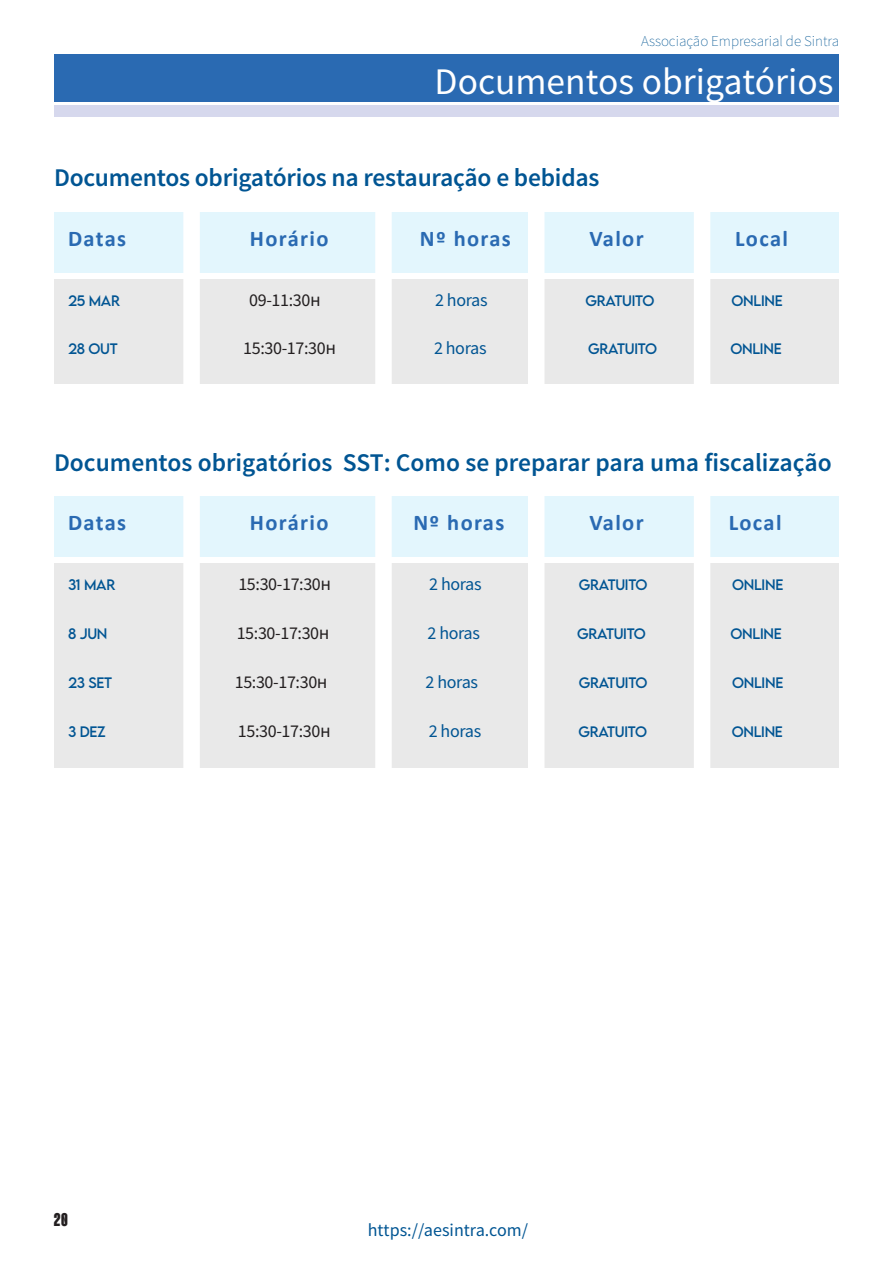
<style>
.page{position:relative;width:893px;height:1263px;background:#fff}
.page>*{position:absolute;margin:0;border:0;box-sizing:border-box;transform-origin:0 0}
.t1{font:37.5px "Source Sans Pro";color:#fff}
.t2{font:600 25.5px "Source Sans Pro";letter-spacing:-.01em;color:#015593}
.t3{font:700 22.5px "Calibri";letter-spacing:.06em;color:#2a6ab2}
.t4{font:18px "Source Sans Pro";letter-spacing:-.02em;color:#231f20}
.t5{font:18px "Source Sans Pro";letter-spacing:-.02em;color:#015593}
.t6{font:18px "Source Sans Pro";color:#015593}
.t7{font:700 condensed 18px "Coluna";color:#231f20}
.t8{font:200 15px "Source Sans Pro";color:#015593}
.t9{font:13.5px "LEMONMILK";letter-spacing:-.02em;color:#015593}
</style>
<div class="page">
<div style="left:54px;top:54px;width:785px;height:48px;background:#2a6ab2"></div>
<div style="left:54px;top:105px;width:785px;height:12px;background:#d6d8ed"></div>
<div style="left:54px;top:212px;width:785px;height:61px;background:#e3f6fd"></div>
<div style="left:54px;top:279px;width:785px;height:105px;background:#e9e9e9"></div>
<div style="left:54px;top:496px;width:785px;height:61px;background:#e3f6fd"></div>
<div style="left:54px;top:563px;width:785px;height:204px;background:#e9e9e9"></div>
<div style="left:183px;top:202px;width:17px;height:1007px;background:#fff"></div>
<div style="left:375px;top:202px;width:17px;height:1005px;background:#fff"></div>
<div style="left:528px;top:202px;width:16px;height:1007px;background:#fff"></div>
<div style="left:694px;top:183px;width:16px;height:591px;background:#fff"></div>
<p class="t8" style="left:641px;top:32px;width:200px">Associação Empresarial de Sintra</p>
<p class="t1" style="left:435px;top:58px;width:400px">Documentos obrigatórios</p>
<p class="t2" style="left:54px;top:162px;width:547px">Documentos obrigatórios na restauração e bebidas</p>
<p class="t3" style="left:68px;top:223px;width:60px">Datas</p>
<p class="t3" style="left:250px;top:223px;width:80px">Horário</p>
<p class="t3" style="left:420px;top:223px;width:92px">Nº horas</p>
<p class="t3" style="left:589px;top:223px;width:56px">Valor</p>
<p class="t3" style="left:735px;top:223px;width:54px">Local</p>
<p class="t9" style="left:68px;top:291px;width:32px">25 MAR</p>
<p class="t4" style="left:249px;top:288px;width:70px">09-11:30H</p>
<p class="t5" style="left:435px;top:288px;width:54px">2 horas</p>
<p class="t9" style="left:585px;top:291px;width:70px">GRATUITO</p>
<p class="t9" style="left:731px;top:291px;width:53px">ONLINE</p>
<p class="t9" style="left:68px;top:339px;width:31px">28 OUT</p>
<p class="t4" style="left:243px;top:336px;width:91px">15:30-17:30H</p>
<p class="t5" style="left:434px;top:336px;width:54px">2 horas</p>
<p class="t9" style="left:588px;top:339px;width:70px">GRATUITO</p>
<p class="t9" style="left:730px;top:339px;width:53px">ONLINE</p>
<p class="t2" style="left:54px;top:446px;width:779px">Documentos obrigatórios SST: Como se preparar para uma fiscalização</p>
<p class="t3" style="left:68px;top:507px;width:60px">Datas</p>
<p class="t3" style="left:250px;top:507px;width:80px">Horário</p>
<p class="t3" style="left:413px;top:507px;width:92px">Nº horas</p>
<p class="t3" style="left:589px;top:507px;width:56px">Valor</p>
<p class="t3" style="left:729px;top:507px;width:54px">Local</p>
<p class="t9" style="left:68px;top:575px;width:49px">31 MAR</p>
<p class="t4" style="left:238px;top:572px;width:91px">15:30-17:30H</p>
<p class="t5" style="left:429px;top:572px;width:54px">2 horas</p>
<p class="t9" style="left:579px;top:575px;width:70px">GRATUITO</p>
<p class="t9" style="left:732px;top:575px;width:53px">ONLINE</p>
<p class="t9" style="left:68px;top:625px;width:41px">8 JUN</p>
<p class="t4" style="left:237px;top:622px;width:91px">15:30-17:30H</p>
<p class="t5" style="left:427px;top:622px;width:54px">2 horas</p>
<p class="t9" style="left:577px;top:625px;width:70px">GRATUITO</p>
<p class="t9" style="left:730px;top:625px;width:53px">ONLINE</p>
<p class="t9" style="left:68px;top:674px;width:46px">23 SET</p>
<p class="t4" style="left:235px;top:671px;width:91px">15:30-17:30H</p>
<p class="t5" style="left:426px;top:671px;width:54px">2 horas</p>
<p class="t9" style="left:579px;top:674px;width:70px">GRATUITO</p>
<p class="t9" style="left:732px;top:674px;width:53px">ONLINE</p>
<p class="t9" style="left:68px;top:723px;width:39px">3 DEZ</p>
<p class="t4" style="left:238px;top:720px;width:91px">15:30-17:30H</p>
<p class="t5" style="left:429px;top:720px;width:54px">2 horas</p>
<p class="t9" style="left:578px;top:723px;width:70px">GRATUITO</p>
<p class="t9" style="left:732px;top:723px;width:53px">ONLINE</p>
<p class="t7" style="left:54px;top:1209px;width:15px">20</p>
<h3 class="t6" style="left:368px;top:1219px;width:162px">https://aesintra.com/</h3>
</div>
